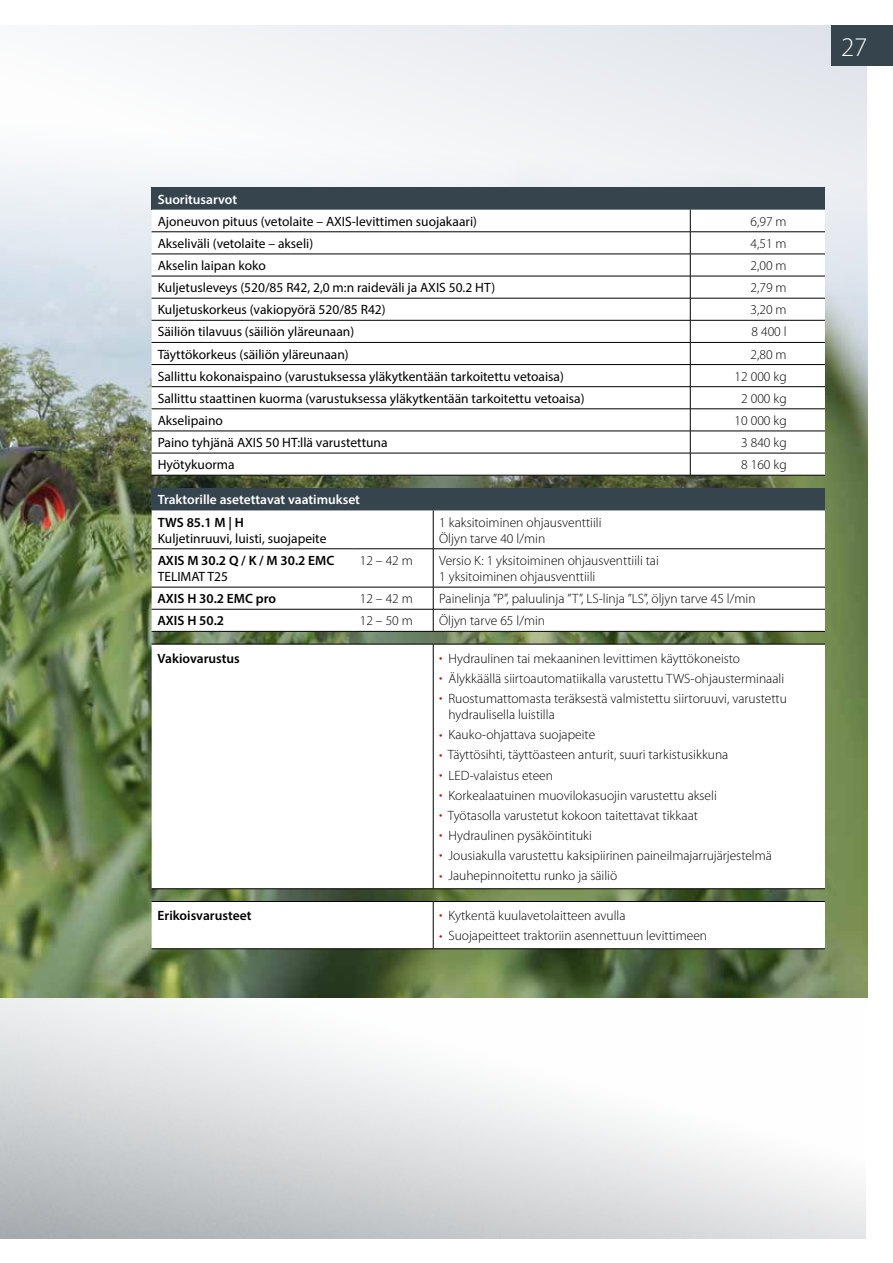
<style>
.page{position:relative;width:893px;height:1263px;background:#fff}
.page>*{position:absolute;margin:0;border:0;box-sizing:border-box;transform-origin:0 0}
.t1{font:300 27px "Myriad Pro";color:#fff}
.t2{font:300 13.5px/16.2px "Myriad Pro";color:#000}
.t3{font:13.5px "Myriad Pro";color:#000}
.t4{font:600 13.5px "Myriad Pro";color:#000}
.t5{font:600 13.5px "Myriad Pro";color:#fff}
.s1{color:#b70e0c}
</style>
<div class="page">
<img style="left:0;top:26px;width:867px;height:972px">
<div style="left:831px;top:26px;width:62px;height:40px;background:#36444e"></div>
<div style="left:152px;top:488px;width:673px;height:22px;background:#36444e"></div>
<svg style="left:152px;top:510px;width:673px;height:438px"></svg>
<hr style="left:433px;top:510px;width:1px;height:38px;background:#000">
<hr style="left:152px;top:548px;width:202px;height:1px;background:#000">
<hr style="left:354px;top:548px;width:79px;height:1px;background:#000">
<hr style="left:433px;top:548px;width:392px;height:1px;background:#000">
<hr style="left:433px;top:549px;width:1px;height:38px;background:#000">
<hr style="left:152px;top:587px;width:202px;height:1px;background:#000">
<hr style="left:354px;top:587px;width:79px;height:1px;background:#000">
<hr style="left:433px;top:587px;width:392px;height:1px;background:#000">
<hr style="left:152px;top:609px;width:202px;height:1px;background:#000">
<hr style="left:354px;top:609px;width:79px;height:1px;background:#000">
<hr style="left:433px;top:609px;width:392px;height:1px;background:#000">
<svg style="left:433px;top:587px;width:1px;height:44px"></svg>
<hr style="left:152px;top:631px;width:202px;height:1px;background:#000">
<hr style="left:354px;top:631px;width:79px;height:1px;background:#000">
<hr style="left:433px;top:631px;width:392px;height:1px;background:#000">
<hr style="left:152px;top:644px;width:202px;height:1px;background:#000">
<hr style="left:354px;top:644px;width:79px;height:1px;background:#000">
<hr style="left:433px;top:644px;width:392px;height:1px;background:#000">
<hr style="left:433px;top:644px;width:1px;height:244px;background:#000">
<hr style="left:152px;top:888px;width:202px;height:1px;background:#000">
<hr style="left:354px;top:888px;width:79px;height:1px;background:#000">
<hr style="left:433px;top:888px;width:392px;height:1px;background:#000">
<hr style="left:152px;top:901px;width:202px;height:1px;background:#000">
<hr style="left:354px;top:901px;width:79px;height:1px;background:#000">
<hr style="left:433px;top:901px;width:392px;height:1px;background:#000">
<hr style="left:433px;top:902px;width:1px;height:46px;background:#000">
<hr style="left:152px;top:948px;width:202px;height:1px;background:#000">
<hr style="left:354px;top:948px;width:79px;height:1px;background:#000">
<hr style="left:433px;top:948px;width:392px;height:1px;background:#000">
<div style="left:152px;top:188px;width:673px;height:22px;background:#36444e"></div>
<svg style="left:152px;top:210px;width:673px;height:265px"></svg>
<hr style="left:152px;top:232px;width:538px;height:1px;background:#000">
<hr style="left:690px;top:232px;width:135px;height:1px;background:#000">
<hr style="left:152px;top:254px;width:538px;height:1px;background:#000">
<hr style="left:690px;top:254px;width:135px;height:1px;background:#000">
<hr style="left:152px;top:276px;width:538px;height:1px;background:#000">
<hr style="left:690px;top:276px;width:135px;height:1px;background:#000">
<hr style="left:152px;top:298px;width:538px;height:1px;background:#000">
<hr style="left:690px;top:298px;width:135px;height:1px;background:#000">
<hr style="left:152px;top:320px;width:538px;height:1px;background:#000">
<hr style="left:690px;top:320px;width:135px;height:1px;background:#000">
<hr style="left:152px;top:342px;width:538px;height:1px;background:#000">
<hr style="left:690px;top:342px;width:135px;height:1px;background:#000">
<hr style="left:152px;top:364px;width:538px;height:1px;background:#000">
<hr style="left:690px;top:364px;width:135px;height:1px;background:#000">
<hr style="left:152px;top:386px;width:538px;height:1px;background:#000">
<hr style="left:690px;top:386px;width:135px;height:1px;background:#000">
<hr style="left:152px;top:409px;width:538px;height:1px;background:#000">
<hr style="left:690px;top:409px;width:135px;height:1px;background:#000">
<hr style="left:152px;top:431px;width:538px;height:1px;background:#000">
<hr style="left:690px;top:431px;width:135px;height:1px;background:#000">
<hr style="left:152px;top:453px;width:538px;height:1px;background:#000">
<hr style="left:690px;top:453px;width:135px;height:1px;background:#000">
<svg style="left:690px;top:210px;width:1px;height:265px"></svg>
<hr style="left:152px;top:475px;width:538px;height:1px;background:#000">
<hr style="left:690px;top:475px;width:135px;height:1px;background:#000">
<p class="t5" style="left:158px;top:191px;width:81px">Suoritusarvot</p>
<p class="t3" style="left:158px;top:213px;width:321px">Ajoneuvon pituus (vetolaite – AXIS-levittimen suojakaari)</p>
<p class="t2" style="left:750px;top:213px;width:38px">6,97 m</p>
<p class="t3" style="left:158px;top:235px;width:157px">Akseliväli (vetolaite – akseli)</p>
<p class="t2" style="left:750px;top:236px;width:38px">4,51 m</p>
<p class="t3" style="left:158px;top:257px;width:110px">Akselin laipan koko</p>
<p class="t2" style="left:750px;top:258px;width:38px">2,00 m</p>
<p class="t3" style="left:158px;top:279px;width:339px">Kuljetusleveys (520/85 R42, 2,0 m:n raideväli ja AXIS 50.2 HT)</p>
<p class="t2" style="left:750px;top:280px;width:38px">2,79 m</p>
<p class="t3" style="left:158px;top:301px;width:230px">Kuljetuskorkeus (vakiopyörä 520/85 R42)</p>
<p class="t2" style="left:750px;top:302px;width:38px">3,20 m</p>
<p class="t3" style="left:158px;top:324px;width:198px">Säiliön tilavuus (säiliön yläreunaan)</p>
<p class="t2" style="left:751px;top:324px;width:37px">8 400 l</p>
<p class="t3" style="left:158px;top:346px;width:193px">Täyttökorkeus (säiliön yläreunaan)</p>
<p class="t2" style="left:750px;top:346px;width:38px">2,80 m</p>
<p class="t3" style="left:158px;top:368px;width:408px">Sallittu kokonaispaino (varustuksessa yläkytkentään tarkoitettu vetoaisa)</p>
<p class="t2" style="left:735px;top:368px;width:54px">12 000 kg</p>
<p class="t3" style="left:158px;top:390px;width:428px">Sallittu staattinen kuorma (varustuksessa yläkytkentään tarkoitettu vetoaisa)</p>
<p class="t2" style="left:741px;top:390px;width:47px">2 000 kg</p>
<p class="t3" style="left:158px;top:412px;width:67px">Akselipaino</p>
<p class="t2" style="left:735px;top:413px;width:54px">10 000 kg</p>
<p class="t3" style="left:158px;top:434px;width:231px">Paino tyhjänä AXIS 50 HT:llä varustettuna</p>
<p class="t2" style="left:741px;top:435px;width:47px">3 840 kg</p>
<p class="t3" style="left:158px;top:456px;width:78px">Hyötykuorma</p>
<p class="t2" style="left:741px;top:457px;width:47px">8 160 kg</p>
<p class="t5" style="left:158px;top:491px;width:204px">Traktorille asetettavat vaatimukset</p>
<p class="t4" style="left:158px;top:513px;width:88px">TWS 85.1 M | H</p>
<p class="t3" style="left:158px;top:530px;width:170px">Kuljetinruuvi, luisti, suojapeite</p>
<p class="t2" style="left:439px;top:514px;width:164px">1 kaksitoiminen ohjausventtiili<br>Öljyn tarve 40 l/min</p>
<p class="t4" style="left:158px;top:552px;width:178px">AXIS M 30.2 Q / K / M 30.2 EMC</p>
<p class="t3" style="left:158px;top:568px;width:72px">TELIMAT T25</p>
<p class="t2" style="left:360px;top:552px;width:55px">12 – 42 m</p>
<p class="t2" style="left:439px;top:552px;width:221px">Versio K: 1 yksitoiminen ohjausventtiili tai<br>1 yksitoiminen ohjausventtiili</p>
<p class="t4" style="left:158px;top:590px;width:120px">AXIS H 30.2 EMC pro</p>
<p class="t2" style="left:360px;top:591px;width:55px">12 – 42 m</p>
<p class="t2" style="left:439px;top:591px;width:318px">Painelinja ”P”, paluulinja ”T”, LS-linja ”LS”, öljyn tarve 45 l/min</p>
<p class="t4" style="left:158px;top:612px;width:68px">AXIS H 50.2</p>
<p class="t2" style="left:360px;top:613px;width:55px">12 – 50 m</p>
<p class="t2" style="left:439px;top:613px;width:107px">Öljyn tarve 65 l/min</p>
<p class="t4" style="left:158px;top:650px;width:84px">Vakiovarustus</p>
<p class="t2" style="left:439px;top:650px;width:302px"><span class="s1">•</span> Hydraulinen tai mekaaninen levittimen käyttökoneisto</p>
<p class="t2" style="left:439px;top:670px;width:346px"><span class="s1">•</span> Älykkäällä siirtoautomatiikalla varustettu TWS-ohjausterminaali</p>
<p class="t2" style="left:448px;top:691px;width:340px;text-indent:-9px"><span class="s1">•</span> Ruostumattomasta teräksestä valmistettu siirtoruuvi, varustettu hydraulisella luistilla</p>
<p class="t2" style="left:439px;top:727px;width:158px"><span class="s1">•</span> Kauko-ohjattava suojapeite</p>
<p class="t2" style="left:439px;top:747px;width:291px"><span class="s1">•</span> Täyttösihti, täyttöasteen anturit, suuri tarkistusikkuna</p>
<p class="t2" style="left:439px;top:767px;width:115px"><span class="s1">•</span> LED-valaistus eteen</p>
<p class="t2" style="left:439px;top:787px;width:279px"><span class="s1">•</span> Korkealaatuinen muovilokasuojin varustettu akseli</p>
<p class="t2" style="left:439px;top:807px;width:260px"><span class="s1">•</span> Työtasolla varustetut kokoon taitettavat tikkaat</p>
<p class="t2" style="left:439px;top:828px;width:154px"><span class="s1">•</span> Hydraulinen pysäköintituki</p>
<p class="t2" style="left:439px;top:848px;width:334px"><span class="s1">•</span> Jousiakulla varustettu kaksipiirinen paineilmajarrujärjestelmä</p>
<p class="t2" style="left:439px;top:868px;width:180px"><span class="s1">•</span> Jauhepinnoitettu runko ja säiliö</p>
<p class="t4" style="left:158px;top:907px;width:95px">Erikoisvarusteet</p>
<p class="t2" style="left:439px;top:908px;width:188px"><span class="s1">•</span> Kytkentä kuulavetolaitteen avulla</p>
<p class="t2" style="left:439px;top:928px;width:269px"><span class="s1">•</span> Suojapeitteet traktoriin asennettuun levittimeen</p>
<h1 class="t1" style="left:841px;top:32px;width:28px">1127</h1>
</div>
